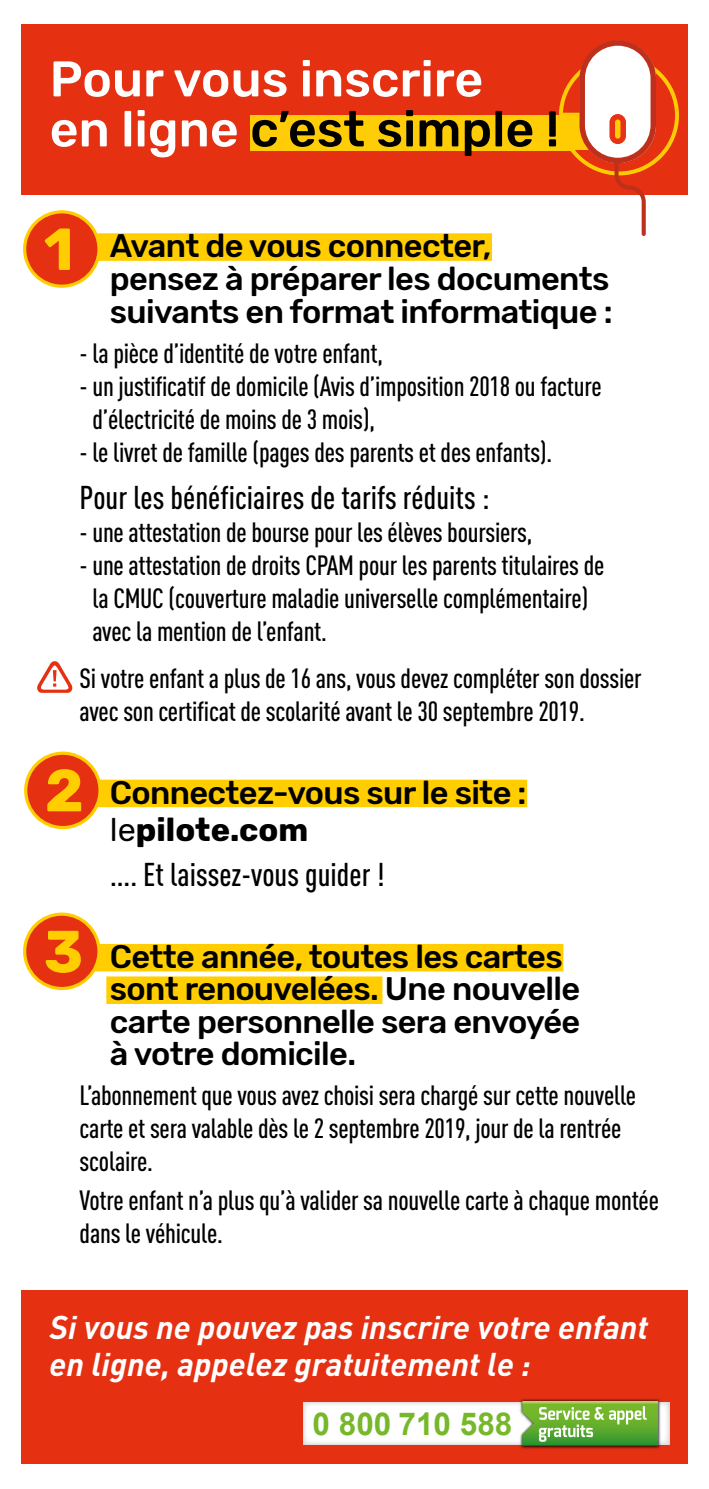
<style>
.page{position:relative;width:709px;height:1489px;background:#fff}
.page>*{position:absolute;margin:0;border:0;box-sizing:border-box;transform-origin:0 0}
.t1{font:700 59.25px "Rubik";color:#ffcd00}
.t2{font:500 50px/50px "Rubik";color:#fff}
.t3{font:500 32.5px/32.5px "Rubik";letter-spacing:-.02em;color:#000}
.t4{font:italic 700 32.5px/37.5px "DIN Pro";color:#fff}
.t5{font:500 condensed 32.5px "DIN Pro";color:#000}
.t6{font:700 31.5px "Arial";color:#76b82a}
.t7{font:500 condensed 27.5px/33px "DIN Pro";letter-spacing:-.01em;color:#000}
.s1{color:#000}
.s2{font-weight:400}
.s3{font-weight:700}
</style>
<div class="page">
<div style="left:21px;top:21px;width:666px;height:167px;background:linear-gradient(to right,#fff,#fff)"></div>
<div style="left:21px;top:1290px;width:666px;height:173px;background:#e53012"></div>
<div style="left:21px;top:25px;width:666px;height:170px;background:#e53012"></div>
<div style="left:250px;top:115px;width:322px;height:36px;background:#ffcc08"></div>
<div style="left:50px;top:233px;width:442px;height:28px;background:#ffcd00"></div>
<div style="left:50px;top:779px;width:477px;height:28px;background:#ffcd00"></div>
<div style="left:50px;top:943px;width:513px;height:28px;background:#ffcd00"></div>
<div style="left:106px;top:976px;width:276px;height:27px;background:#ffcd00"></div>
<svg style="left:559px;top:40px;width:120px;height:196px"></svg>
<div style="left:303px;top:1401px;width:366px;height:43px;background:linear-gradient(to bottom,#fbfbfb,#fff)"></div>
<img style="left:518px;top:1398px;width:144px;height:51px">
<svg style="left:522px;top:1400px;width:136px;height:45px;background:#7db652"></svg>
<svg style="left:37px;top:661px;width:35px;height:31px"></svg>
<div style="left:25px;top:212px;width:74px;height:74px;background:#e53012;border-radius:50%"></div>
<div style="left:23px;top:210px;width:78px;height:78px;border:3px solid #ffcd00;border-radius:50%"></div>
<div style="left:26px;top:753px;width:74px;height:74px;background:#e53012;border-radius:50%"></div>
<div style="left:24px;top:751px;width:78px;height:78px;border:3px solid #ffcd00;border-radius:50%"></div>
<div style="left:25px;top:914px;width:74px;height:74px;background:#e53012;border-radius:50%"></div>
<div style="left:23px;top:912px;width:78px;height:78px;border:3px solid #ffcd00;border-radius:50%"></div>
<h2 class="t2" style="left:50px;top:55px;width:511px">Pour vous inscrire<br>en ligne <span class="s1">c’est simple !</span></h2>
<h1 class="t1" style="left:44px;top:215px;width:31px">1</h1>
<p class="t3" style="left:110px;top:230px;width:504px">Avant de vous connecter,<br>pensez à préparer les documents suivants en format informatique :</p>
<p class="t7" style="left:80px;top:335px;width:305px">- la pièce d’identité de votre enfant,</p>
<p class="t7" style="left:92px;top:368px;width:511px;text-indent:-13px">- un justificatif de domicile (Avis d’imposition 2018 ou facture d’électricité de moins de 3 mois),</p>
<p class="t7" style="left:80px;top:434px;width:474px">- le livret de famille (pages des parents et des enfants).</p>
<p class="t5" style="left:80px;top:474px;width:411px">Pour les bénéficiaires de tarifs réduits :</p>
<p class="t7" style="left:80px;top:514px;width:454px">- une attestation de bourse pour les élèves boursiers,</p>
<p class="t7" style="left:92px;top:547px;width:513px;text-indent:-13px">- une attestation de droits CPAM pour les parents titulaires de la CMUC (couverture maladie universelle complémentaire) avec la mention de l’enfant.</p>
<p class="t7" style="left:80px;top:660px;width:563px">Si votre enfant a plus de 16 ans, vous devez compléter son dossier avec son certificat de scolarité avant le 30 septembre 2019.</p>
<h1 class="t1" style="left:45px;top:756px;width:40px">2</h1>
<p class="t3" style="left:110px;top:774px;width:418px;line-height:37.5px">Connectez-vous sur le site : <span class="s2">le</span><span class="s3">pilote.com</span></p>
<p class="t5" style="left:110px;top:851px;width:276px">.... Et laissez-vous guider !</p>
<h1 class="t1" style="left:44px;top:917px;width:41px">3</h1>
<p class="t3" style="left:110px;top:941px;width:472px">Cette année, toutes les cartes sont renouvelées. Une nouvelle carte personnelle sera envoyée à votre domicile.</p>
<p class="t7" style="left:80px;top:1076px;width:558px">L’abonnement que vous avez choisi sera chargé sur cette nouvelle carte et sera valable dès le 2 septembre 2019, jour de la rentrée scolaire.</p>
<p class="t7" style="left:80px;top:1182px;width:581px">Votre enfant n’a plus qu’à valider sa nouvelle carte à chaque montée dans le véhicule.</p>
<p class="t4" style="left:50px;top:1305px;width:600px">Si vous ne pouvez pas inscrire votre enfant en ligne, appelez gratuitement le :</p>
<p class="t6" style="left:312px;top:1402px;width:201px">0 800 710 588</p>
</div>
